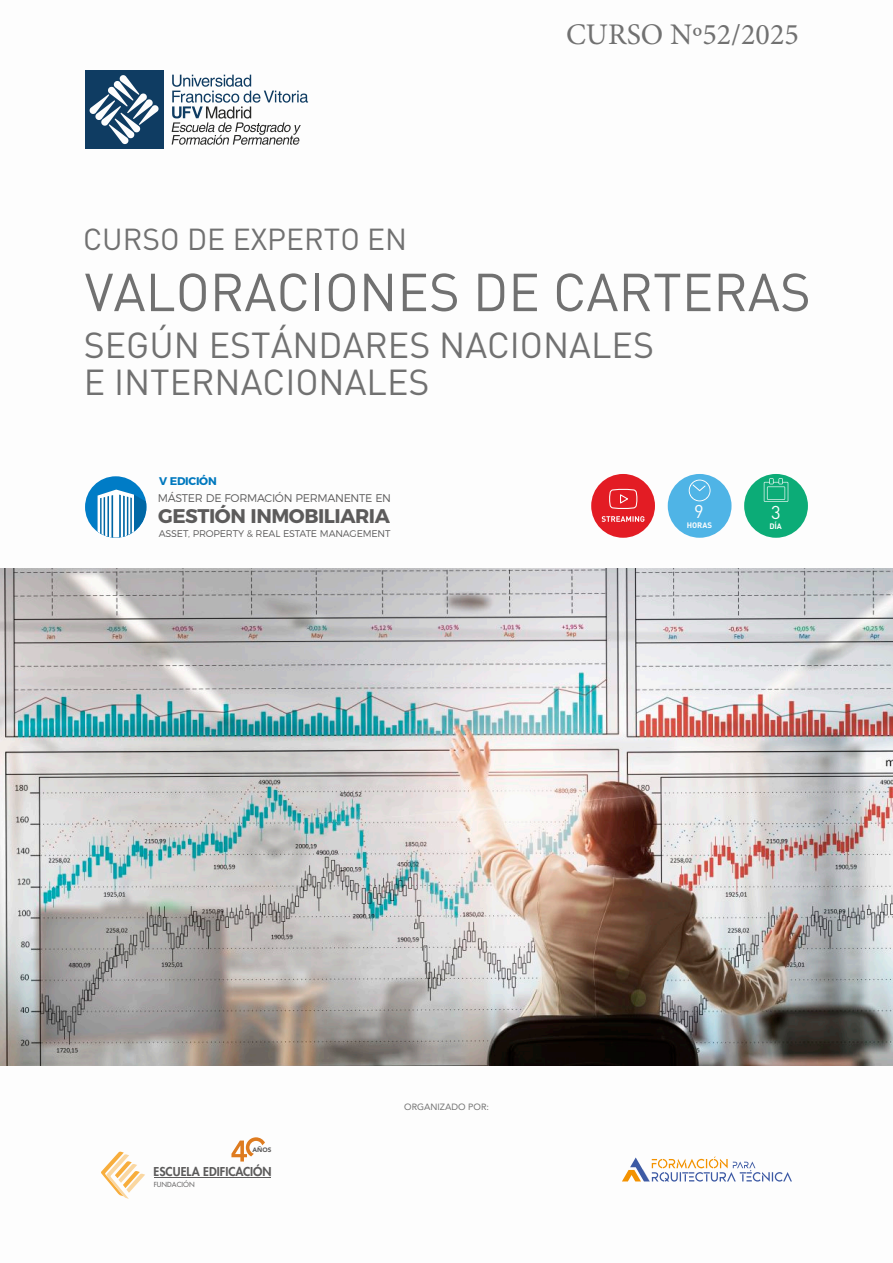
<style>
.page{position:relative;width:893px;height:1263px;background:#fff}
.page>*{position:absolute;margin:0;border:0;box-sizing:border-box;transform-origin:0 0}
.t1{font:52.5px "DIN";color:#717171}
.t2{font:35.7px/36.8px "DIN";color:#717171}
.t3{font:30px "DIN";color:#717171}
.t4{font:30px "Minion Pro";color:#717171}
.t5{font:700 19.8px "Montserrat";letter-spacing:-.025em;color:#5c5b5b}
.t6{font:18.3px "DIN";color:#fdfdfd}
.t7{font:800 11.85px "Futura Std";color:#5c5b5b}
.t8{font:300 11.1px "Montserrat";letter-spacing:-.025em;color:#5c5b5b}
.t9{font:700 11.1px "Montserrat";letter-spacing:-.025em;color:#0078be}
.t10{font:300 9.6px "Montserrat";letter-spacing:-.015em;color:#5c5b5b}
.t11{font:9px "Avenir LT Std";color:#717171}
.t12{font:700 7.8px "DIN Alternate";color:#fdfdfd}
.t13{font:6.9px "Futura Std";color:#5c5b5b}
.t14{font:900 6.3px "Avenir LT Std";color:#5c5b5b}
</style>
<div class="page">
<img style="left:0;top:568px;width:893px;height:498px">
<div style="left:591px;top:474px;width:64px;height:64px;background:#e31c24;border-radius:50%"></div>
<svg style="left:609px;top:488px;width:29px;height:21px"></svg>
<svg style="left:602px;top:516px;width:42px;height:6px"></svg>
<div style="left:744px;top:474px;width:64px;height:64px;background:#0cac77;border-radius:50%"></div>
<svg style="left:764px;top:478px;width:24px;height:24px"></svg>
<div style="left:668px;top:474px;width:63px;height:64px;background:#4fb4e6;border-radius:50%"></div>
<svg style="left:689px;top:480px;width:21px;height:21px"></svg>
<svg style="left:172px;top:75px;width:136px;height:70px"></svg>
<div style="left:85px;top:71px;width:78px;height:78px;background:#0f3c62"></div>
<svg style="left:90px;top:75px;width:69px;height:69px"></svg>
<svg style="left:622px;top:1156px;width:170px;height:26px"></svg>
<svg style="left:101px;top:1151px;width:44px;height:48px"></svg>
<hr style="left:154px;top:1177px;width:117px;height:1px;background:#5c5b5b">
<svg style="left:231px;top:1137px;width:34px;height:24px"></svg>
<div style="left:85px;top:476px;width:61px;height:62px;background:#007cc6;border-radius:50%"></div>
<svg style="left:98px;top:489px;width:48px;height:49px"></svg>
<p class="t3" style="left:83px;top:221px;width:326px">CURSO DE EXPERTO EN</p>
<p class="t4" style="left:566px;top:14px;width:234px">CURSO Nº52/2025</p>
<h1 class="t1" style="left:85px;top:259px;width:728px">VALORACIONES DE CARTERAS</h1>
<p class="t2" style="left:84px;top:326px;width:572px">SEGÚN ESTÁNDARES NACIONALES<br>E INTERNACIONALES</p>
<p class="t9" style="left:159px;top:475px;width:59px">V EDICIÓN</p>
<p class="t8" style="left:158px;top:491px;width:235px">MÁSTER DE FORMACIÓN PERMANENTE EN</p>
<p class="t5" style="left:158px;top:503px;width:233px">GESTIÓN INMOBILIARIA</p>
<p class="t10" style="left:159px;top:528px;width:233px">ASSET, PROPERTY &amp; REAL ESTATE MANAGEMENT</p>
<p class="t6" style="left:694px;top:500px;width:11px">9</p>
<p class="t12" style="left:687px;top:522px;width:27px">HORAS</p>
<p class="t6" style="left:771px;top:501px;width:11px">3</p>
<p class="t12" style="left:769px;top:523px;width:14px">DÍA</p>
<p class="t14" style="left:252px;top:1147px;width:20px">AÑOS</p>
<p class="t7" style="left:154px;top:1166px;width:120px">ESCUELA EDIFICACIÓN</p>
<p class="t13" style="left:154px;top:1181px;width:43px">FUNDACIÓN</p>
<p class="t11" style="left:404px;top:1103px;width:86px">ORGANIZADO POR:</p>
</div>
